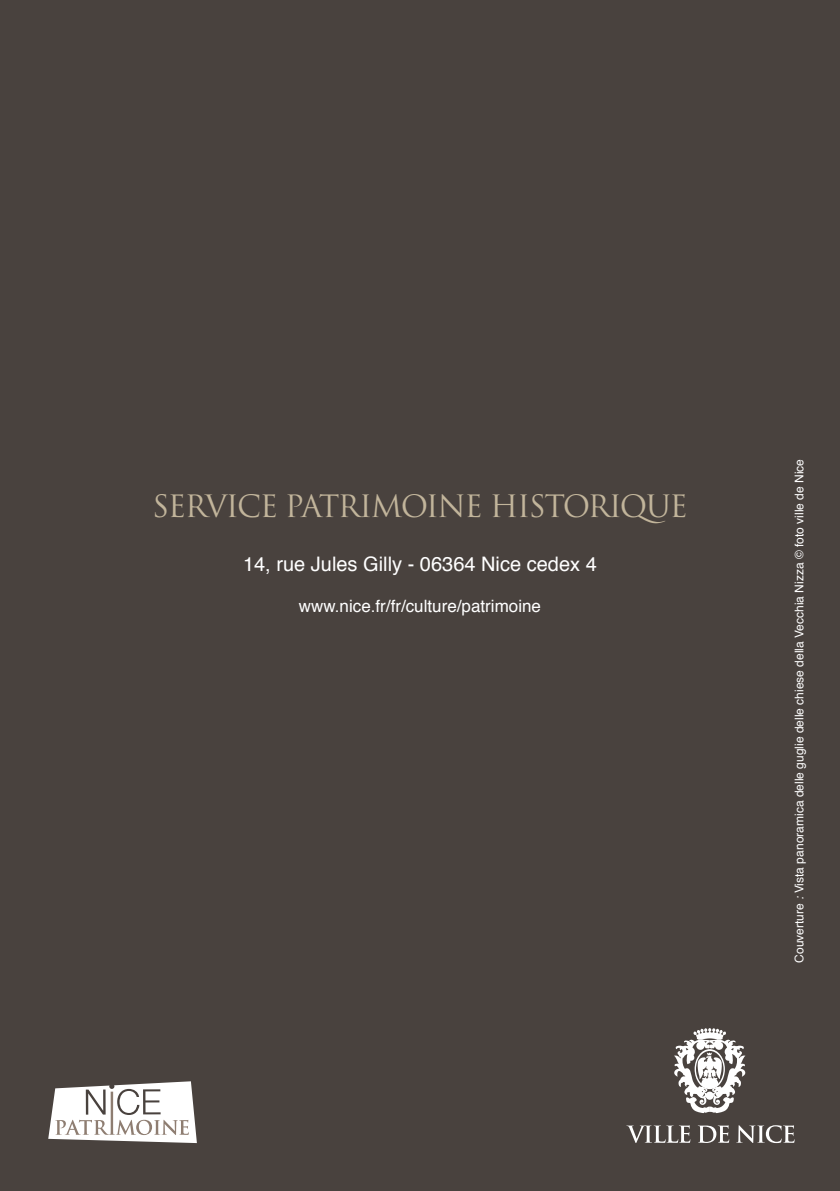
<style>
.page{position:relative;width:840px;height:1191px;background:#fff}
.page>*{position:absolute;margin:0;border:0;box-sizing:border-box;transform-origin:0 0}
.t1{font:30px "Trajan Pro";letter-spacing:-.05em;color:#c2b59b}
.t2{font:20px "Helvetica";color:#fff}
.t3{font:17px "Helvetica";color:#fff}
.t4{font:12px "Helvetica";color:#fff}
.s1{font-style:italic}
</style>
<div class="page">
<div style="left:0;top:0;width:839px;height:1191px;background:#49423e"></div>
<svg style="left:48px;top:1081px;width:149px;height:62px"></svg>
<svg style="left:674px;top:1028px;width:71px;height:85px"></svg>
<svg style="left:626px;top:1125px;width:64px;height:18px"></svg>
<svg style="left:697px;top:1125px;width:31px;height:18px"></svg>
<svg style="left:736px;top:1125px;width:58px;height:18px"></svg>
<h1 class="t1" style="left:152px;top:487px;width:536px">SERVICE PATRIMOINE HISTORIQUE</h1>
<h2 class="t2" style="left:243px;top:548px;width:355px">14, rue Jules Gilly - 06364 Nice cedex 4</h2>
<h3 class="t3" style="left:299px;top:592px;width:243px">www.nice.fr/fr/culture/patrimoine</h3>
<p class="t4" style="left:789px;top:962px;width:505px;rotate:-90deg">Couverture <span class="s1">:</span> Vista panoramica delle guglie delle chiese della Vecchia Nizza © foto ville de Nice</p>
</div>
